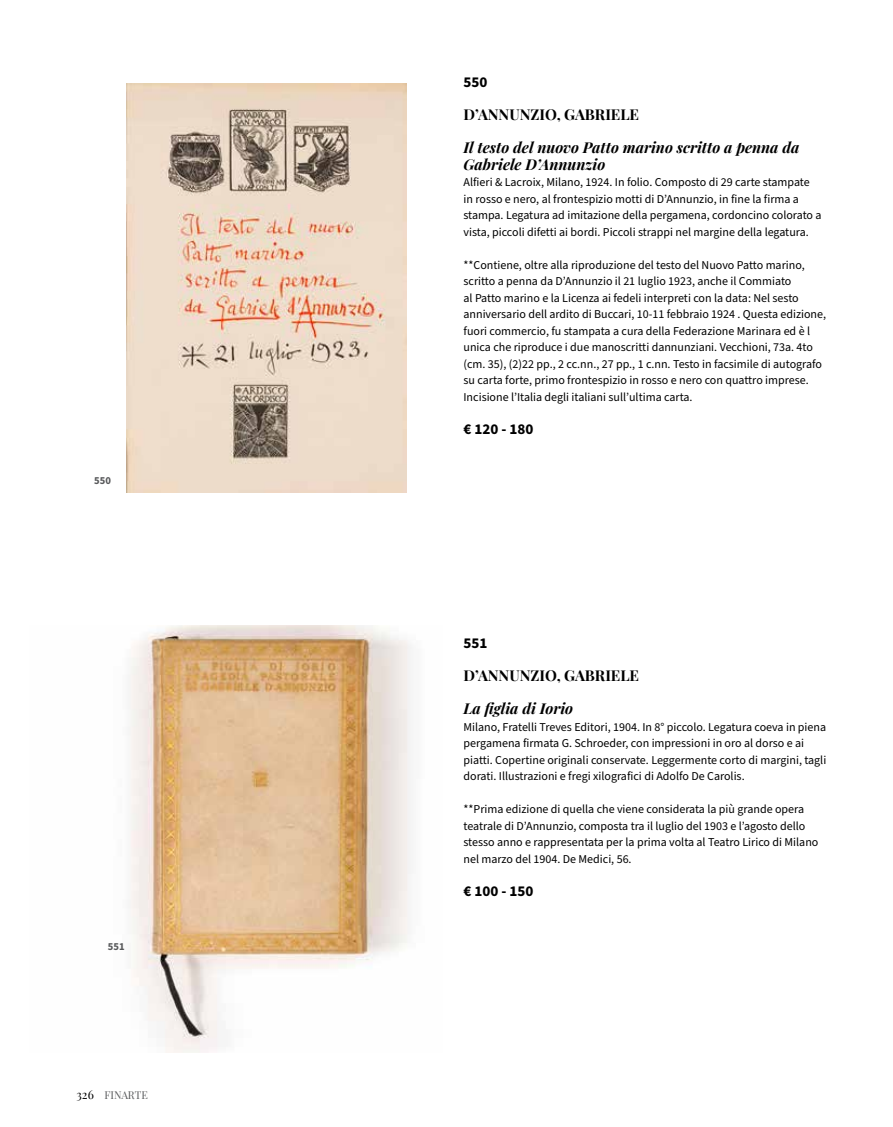
<style>
.page{position:relative;width:893px;height:1127px;background:#fff}
.page>*{position:absolute;margin:0;border:0;box-sizing:border-box;transform-origin:0 0}
.t1{font:italic 700 15px/16.5px "Playfair Display";color:#000}
.t2{font:700 15px "Playfair Display";color:#000}
.t3{font:700 15px "Source Sans Pro";color:#000}
.t4{font:12px/16.5px "Source Sans Pro";color:#000}
.t5{font:10.65px "Playfair Display";letter-spacing:-.005em;color:#58595b}
.t6{font:700 10.5px "Source Sans Pro";color:#58595b}
.s1{font-size:12px;color:#000}
</style>
<div class="page">
<img style="left:126px;top:84px;width:280px;height:408px">
<img style="left:129px;top:626px;width:283px;height:427px">
<p class="t6" style="left:94px;top:473px;width:18px">550</p>
<p class="t6" style="left:108px;top:939px;width:18px">551</p>
<p class="t5" style="left:77px;top:1087px;width:73px"><span class="s1">326</span> FINARTE</p>
<p class="t3" style="left:463px;top:72px;width:25px">550</p>
<p class="t2" style="left:463px;top:103px;width:177px">D’ANNUNZIO, GABRIELE</p>
<p class="t1" style="left:463px;top:138px;width:338px">Il testo del nuovo Patto marino scritto a penna da<br>Gabriele D’Annunzio</p>
<p class="t4" style="left:463px;top:174px;width:360px">Alfieri &amp; Lacroix, Milano, 1924. In folio. Composto di 29 carte stampate in rosso e nero, al frontespizio motti di D’Annunzio, in fine la firma a stampa. Legatura ad imitazione della pergamena, cordoncino colorato a vista, piccoli difetti ai bordi. Piccoli strappi nel margine della legatura.</p>
<p class="t4" style="left:463px;top:257px;width:364px">**Contiene, oltre alla riproduzione del testo del Nuovo Patto marino, scritto a penna da D’Annunzio il 21 luglio 1923, anche il Commiato<br>al Patto marino e la Licenza ai fedeli interpreti con la data: Nel sesto anniversario dell ardito di Buccari, 10-11 febbraio 1924 . Questa edizione, fuori commercio, fu stampata a cura della Federazione Marinara ed è l unica che riproduce i due manoscritti dannunziani. Vecchioni, 73a. 4to (cm. 35), (2)22 pp., 2 cc.nn., 27 pp., 1 c.nn. Testo in facsimile di autografo su carta forte, primo frontespizio in rosso e nero con quattro imprese.<br>Incisione l’Italia degli italiani sull’ultima carta.</p>
<p class="t3" style="left:463px;top:418px;width:71px">€ 120 - 180</p>
<p class="t3" style="left:463px;top:633px;width:25px">551</p>
<p class="t2" style="left:463px;top:664px;width:177px">D’ANNUNZIO, GABRIELE</p>
<p class="t1" style="left:463px;top:699px;width:111px">La figlia di Iorio</p>
<p class="t4" style="left:463px;top:719px;width:364px">Milano, Fratelli Treves Editori, 1904. In 8° piccolo. Legatura coeva in piena pergamena firmata G. Schroeder, con impressioni in oro al dorso e ai piatti. Copertine originali conservate. Leggermente corto di margini, tagli dorati. Illustrazioni e fregi xilografici di Adolfo De Carolis.</p>
<p class="t4" style="left:463px;top:801px;width:356px">**Prima edizione di quella che viene considerata la più grande opera teatrale di D’Annunzio, composta tra il luglio del 1903 e l’agosto dello stesso anno e rappresentata per la prima volta al Teatro Lirico di Milano nel marzo del 1904. De Medici, 56.</p>
<p class="t3" style="left:463px;top:880px;width:71px">€ 100 - 150</p>
</div>
